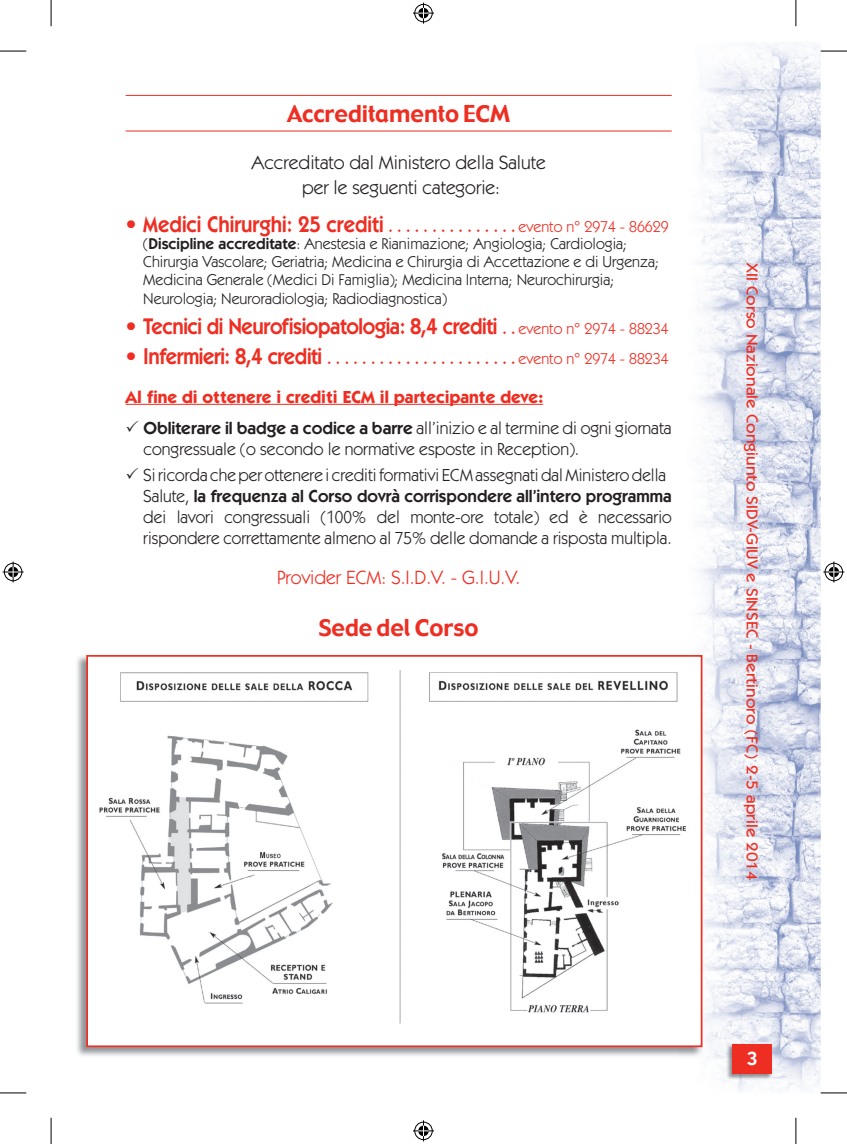
<style>
.page{position:relative;width:847px;height:1144px;background:#fff}
.page>*{position:absolute;margin:0;border:0;box-sizing:border-box;transform-origin:0 0}
.t1{font:600 22.75px "Itc Kabel";letter-spacing:-.02em;color:#ee2e22}
.t2{font:600 22.75px "Itc Kabel";color:#ee2e22}
.t3{font:22.75px "Gadget";color:#ee2e22}
.t4{font:19.25px/24.7px "Itc Kabel";color:#231f20;text-align:center}
.t5{font:19.25px "Itc Kabel";color:#ee2e22}
.t6{font:600 19.25px "Itc Kabel";color:#fff}
.t7{font:17.5px/21.2px "Itc Kabel";color:#231f20}
.t8{font:700 17.5px/31.2px "Itc Kabel";color:#ee2e22}
.t9{font:15.75px/17.7px "Itc Kabel";color:#231f20}
.t10{font:500 15.75px "Itc Kabel";color:#ee2e22;scale:1.1 1}
.s1{font-size:15.75px}
.s2{font-weight:400;font-size:15.75px}
.s3{font-weight:600}
.s4{font-weight:600;color:#231f20}
.s5{font-weight:400;color:#231f20}
</style>
<div class="page">
<img style="left:698px;top:43px;width:122px;height:1048px">
<img style="left:726px;top:1043px;width:47px;height:37px">
<div style="left:732px;top:1044px;width:39px;height:30px;background:#ee2e22"></div>
<hr style="left:125px;top:95px;width:546px;height:1px;background:#ee2e22">
<hr style="left:125px;top:131px;width:546px;height:1px;background:#ee2e22">
<hr style="left:125px;top:404px;width:418px;height:1px;background:#ee2e22">
<img style="left:77px;top:656px;width:625px;height:402px">
<img style="left:89px;top:658px;width:610px;height:386px">
<div style="left:86px;top:655px;width:616px;height:392px;border:2px solid #ee2e22"></div>
<svg style="left:0;top:51px;width:26px;height:1px"></svg>
<svg style="left:820px;top:51px;width:26px;height:1px"></svg>
<svg style="left:0;top:1092px;width:26px;height:1px"></svg>
<svg style="left:820px;top:1092px;width:26px;height:1px"></svg>
<svg style="left:51px;top:0;width:1px;height:26px"></svg>
<svg style="left:51px;top:1118px;width:1px;height:26px"></svg>
<svg style="left:795px;top:0;width:1px;height:26px"></svg>
<svg style="left:795px;top:1118px;width:1px;height:26px"></svg>
<svg style="left:413px;top:3px;width:21px;height:21px"></svg>
<svg style="left:413px;top:1120px;width:21px;height:21px"></svg>
<svg style="left:3px;top:561px;width:21px;height:21px"></svg>
<svg style="left:823px;top:561px;width:21px;height:21px"></svg>
<h1 class="t3" style="left:287px;top:99px;width:224px">Accreditamento ECM</h1>
<p class="t4" style="left:251px;top:151px;width:296px">Accreditato dal Ministero della Salute per le seguenti categorie:</p>
<h1 class="t2" style="left:125px;top:210px;width:544px">• Medici Chirurghi: 25 crediti <span class="s1">. . . . . . . . . . . . . . .</span> <span class="s2">evento n° 2974 - 86629</span></h1>
<p class="t9" style="left:143px;top:235px;width:517px">(<span class="s3">Discipline accreditate</span>: Anestesia e Rianimazione; Angiologia; Cardiologia;<br>Chirurgia Vascolare; Geriatria; Medicina e Chirurgia di Accettazione e di Urgenza;<br>Medicina Generale (Medici Di Famiglia); Medicina Interna; Neurochirurgia;</p>
<p class="t9" style="left:143px;top:290px;width:305px">Neurologia; Neuroradiologia; Radiodiagnostica)</p>
<h1 class="t1" style="left:125px;top:313px;width:544px">• Tecnici di Neurofisiopatologia: 8,4 crediti <span class="s1">. .</span> <span class="s2">evento n° 2974 - 88234</span></h1>
<h1 class="t1" style="left:125px;top:343px;width:544px">• Infermieri: 8,4 crediti <span class="s1">. . . . . . . . . . . . . . . . . . . . . .</span> <span class="s2">evento n° 2974 - 88234</span></h1>
<p class="t8" style="left:143px;top:381px;width:529px;text-indent:-18px">Al fine di ottenere i crediti ECM il partecipante deve:<br><span class="s4">Obliterare il badge a codice a barre</span> <span class="s5">all’inizio e al termine di ogni giornata</span></p>
<p class="t7" style="left:143px;top:436px;width:524px;line-height:26.1px">congressuale (o secondo le normative esposte in Reception).<br>Si ricorda che per ottenere i crediti formativi ECM assegnati dal Ministero della</p>
<p class="t7" style="left:143px;top:486px;width:529px;text-align:justify">Salute, <span class="s3">la frequenza al Corso dovrà corrispondere all’intero programma </span>dei lavori congressuali (100% del monte-ore totale) ed è necessario rispondere correttamente almeno al 75% delle domande a risposta multipla.</p>
<p class="t5" style="left:277px;top:567px;width:244px">Provider ECM: S.I.D.V. - G.I.U.V.</p>
<h1 class="t3" style="left:318px;top:613px;width:161px">Sede del Corso</h1>
<p class="t10" style="left:761px;top:263px;width:562px;rotate:90deg">XII Corso Nazionale Congiunto SIDV-GIUV e SINSEC - Bertinoro (FC) 2-5 aprile 2014</p>
<p class="t6" style="left:746px;top:1047px;width:12px">3</p>
</div>
